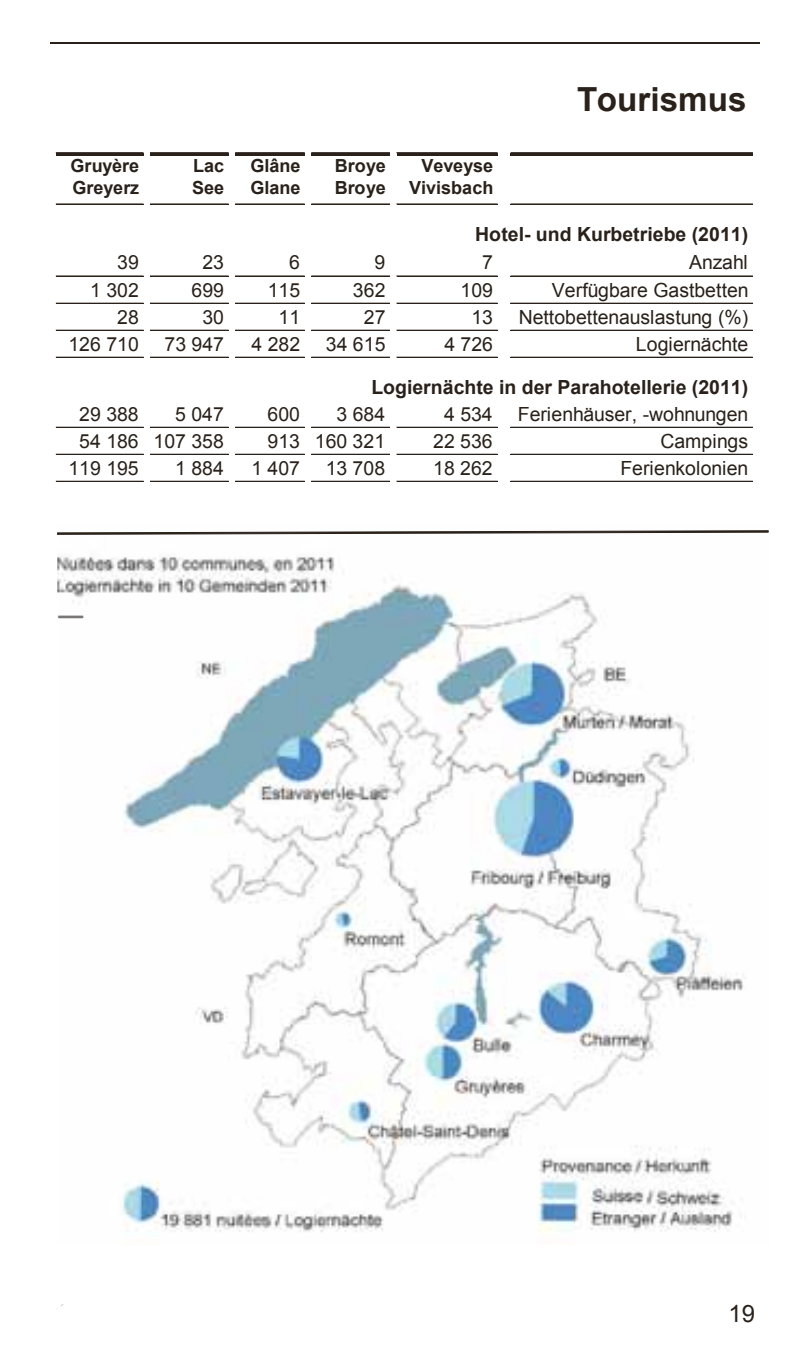
<style>
.page{position:relative;width:808px;height:1361px;background:#fff}
.page>*{position:absolute;margin:0;border:0;box-sizing:border-box;transform-origin:0 0}
.t1{font:700 33.3px "Arial";color:#29211a}
.t2{font:33.3px "Calibri";color:#797774}
.t3{font:24px "Arial";color:#29211a}
.t4{font:19.5px "Arial";color:#29211a}
.t5{font:700 19.5px "Arial";color:#29211a}
.t6{font:700 18px "Arial";color:#29211a}
</style>
<div class="page">
<hr style="left:50px;top:42px;width:710px;height:2px;background:#29211a">
<hr style="left:56px;top:152px;width:87px;height:1px;background:#29211a">
<hr style="left:56px;top:153px;width:87px;height:3px;background:#29211a">
<hr style="left:150px;top:152px;width:79px;height:1px;background:#29211a">
<hr style="left:150px;top:153px;width:79px;height:3px;background:#29211a">
<hr style="left:235px;top:152px;width:70px;height:1px;background:#29211a">
<hr style="left:235px;top:153px;width:70px;height:3px;background:#29211a">
<hr style="left:311px;top:152px;width:79px;height:1px;background:#29211a">
<hr style="left:311px;top:153px;width:79px;height:3px;background:#29211a">
<hr style="left:396px;top:152px;width:102px;height:1px;background:#29211a">
<hr style="left:397px;top:153px;width:101px;height:3px;background:#29211a">
<hr style="left:56px;top:203px;width:87px;height:1px;background:#29211a">
<hr style="left:56px;top:204px;width:87px;height:1px;background:#29211a">
<hr style="left:150px;top:203px;width:79px;height:1px;background:#29211a">
<hr style="left:150px;top:204px;width:79px;height:1px;background:#29211a">
<hr style="left:235px;top:203px;width:70px;height:1px;background:#29211a">
<hr style="left:235px;top:204px;width:70px;height:1px;background:#29211a">
<hr style="left:311px;top:203px;width:79px;height:1px;background:#29211a">
<hr style="left:311px;top:204px;width:79px;height:1px;background:#29211a">
<hr style="left:396px;top:203px;width:102px;height:1px;background:#29211a">
<hr style="left:397px;top:204px;width:101px;height:1px;background:#29211a">
<hr style="left:56px;top:275px;width:87px;height:1px;background:#29211a">
<hr style="left:56px;top:276px;width:87px;height:1px;background:#29211a">
<hr style="left:150px;top:275px;width:79px;height:1px;background:#29211a">
<hr style="left:150px;top:276px;width:79px;height:1px;background:#29211a">
<hr style="left:235px;top:275px;width:70px;height:1px;background:#29211a">
<hr style="left:235px;top:276px;width:70px;height:1px;background:#29211a">
<hr style="left:311px;top:275px;width:79px;height:1px;background:#29211a">
<hr style="left:311px;top:276px;width:79px;height:1px;background:#29211a">
<hr style="left:396px;top:275px;width:102px;height:1px;background:#29211a">
<hr style="left:397px;top:276px;width:101px;height:1px;background:#29211a">
<hr style="left:56px;top:303px;width:87px;height:1px;background:#29211a">
<hr style="left:150px;top:303px;width:79px;height:1px;background:#29211a">
<hr style="left:235px;top:303px;width:70px;height:1px;background:#29211a">
<hr style="left:311px;top:303px;width:79px;height:1px;background:#29211a">
<hr style="left:396px;top:303px;width:102px;height:1px;background:#29211a">
<hr style="left:56px;top:330px;width:87px;height:1px;background:#29211a">
<hr style="left:150px;top:330px;width:79px;height:1px;background:#29211a">
<hr style="left:235px;top:330px;width:70px;height:1px;background:#29211a">
<hr style="left:311px;top:330px;width:79px;height:1px;background:#29211a">
<hr style="left:396px;top:330px;width:102px;height:1px;background:#29211a">
<hr style="left:56px;top:357px;width:87px;height:1px;background:#29211a">
<hr style="left:150px;top:357px;width:79px;height:1px;background:#29211a">
<hr style="left:235px;top:357px;width:70px;height:1px;background:#29211a">
<hr style="left:311px;top:357px;width:79px;height:1px;background:#29211a">
<hr style="left:396px;top:357px;width:102px;height:1px;background:#29211a">
<hr style="left:56px;top:427px;width:87px;height:1px;background:#29211a">
<hr style="left:150px;top:427px;width:79px;height:1px;background:#29211a">
<hr style="left:235px;top:427px;width:70px;height:1px;background:#29211a">
<hr style="left:311px;top:427px;width:79px;height:1px;background:#29211a">
<hr style="left:396px;top:427px;width:102px;height:1px;background:#29211a">
<hr style="left:56px;top:454px;width:87px;height:1px;background:#29211a">
<hr style="left:150px;top:454px;width:79px;height:1px;background:#29211a">
<hr style="left:235px;top:454px;width:70px;height:1px;background:#29211a">
<hr style="left:311px;top:454px;width:79px;height:1px;background:#29211a">
<hr style="left:396px;top:454px;width:102px;height:1px;background:#29211a">
<hr style="left:56px;top:481px;width:87px;height:1px;background:#29211a">
<hr style="left:150px;top:481px;width:79px;height:1px;background:#29211a">
<hr style="left:235px;top:481px;width:70px;height:1px;background:#29211a">
<hr style="left:311px;top:481px;width:79px;height:1px;background:#29211a">
<hr style="left:396px;top:481px;width:102px;height:1px;background:#29211a">
<hr style="left:510px;top:152px;width:243px;height:1px;background:#29211a">
<hr style="left:511px;top:153px;width:242px;height:3px;background:#29211a">
<hr style="left:510px;top:203px;width:243px;height:1px;background:#29211a">
<hr style="left:511px;top:204px;width:242px;height:1px;background:#29211a">
<hr style="left:510px;top:275px;width:243px;height:1px;background:#29211a">
<hr style="left:511px;top:276px;width:242px;height:1px;background:#29211a">
<hr style="left:510px;top:303px;width:243px;height:1px;background:#29211a">
<hr style="left:510px;top:330px;width:243px;height:1px;background:#29211a">
<hr style="left:510px;top:357px;width:243px;height:1px;background:#29211a">
<hr style="left:510px;top:427px;width:243px;height:1px;background:#29211a">
<hr style="left:510px;top:454px;width:243px;height:1px;background:#29211a">
<hr style="left:510px;top:481px;width:243px;height:1px;background:#29211a">
<img style="left:57px;top:530px;width:712px;height:702px">
<svg style="left:57px;top:531px;width:711px;height:3px;background:#655f5a"></svg>
<h1 class="t1" style="left:577px;top:77px;width:171px">Tourismus</h1>
<p class="t6" style="left:71px;top:154px;width:70px">Gruyère</p>
<p class="t6" style="left:193px;top:154px;width:33px">Lac</p>
<p class="t6" style="left:250px;top:154px;width:52px">Glâne</p>
<p class="t6" style="left:335px;top:154px;width:52px">Broye</p>
<p class="t6" style="left:421px;top:154px;width:73px">Veveyse</p>
<p class="t6" style="left:72px;top:176px;width:68px">Greyerz</p>
<p class="t6" style="left:192px;top:176px;width:33px">See</p>
<p class="t6" style="left:250px;top:176px;width:52px">Glane</p>
<p class="t6" style="left:335px;top:176px;width:52px">Broye</p>
<p class="t6" style="left:409px;top:176px;width:86px">Vivisbach</p>
<p class="t5" style="left:475px;top:222px;width:274px">Hotel- und Kurbetriebe (2011)</p>
<p class="t4" style="left:117px;top:250px;width:23px">39</p>
<p class="t4" style="left:202px;top:250px;width:23px">23</p>
<p class="t4" style="left:289px;top:250px;width:12px">6</p>
<p class="t4" style="left:375px;top:250px;width:12px">9</p>
<p class="t4" style="left:482px;top:250px;width:12px">7</p>
<p class="t4" style="left:689px;top:250px;width:60px">Anzahl</p>
<p class="t4" style="left:90px;top:277px;width:50px">1 302</p>
<p class="t4" style="left:192px;top:277px;width:34px">699</p>
<p class="t4" style="left:268px;top:277px;width:34px">115</p>
<p class="t4" style="left:353px;top:277px;width:34px">362</p>
<p class="t4" style="left:461px;top:277px;width:34px">109</p>
<p class="t4" style="left:552px;top:277px;width:198px">Verfügbare Gastbetten</p>
<p class="t4" style="left:117px;top:304px;width:23px">28</p>
<p class="t4" style="left:202px;top:304px;width:23px">30</p>
<p class="t4" style="left:278px;top:304px;width:23px">11</p>
<p class="t4" style="left:364px;top:304px;width:23px">27</p>
<p class="t4" style="left:471px;top:304px;width:23px">13</p>
<p class="t4" style="left:519px;top:304px;width:231px">Nettobettenauslastung (%)</p>
<p class="t4" style="left:68px;top:331px;width:72px">126 710</p>
<p class="t4" style="left:165px;top:331px;width:61px">73 947</p>
<p class="t4" style="left:252px;top:331px;width:50px">4 282</p>
<p class="t4" style="left:326px;top:331px;width:61px">34 615</p>
<p class="t4" style="left:444px;top:331px;width:50px">4 726</p>
<p class="t4" style="left:636px;top:331px;width:114px">Logiernächte</p>
<p class="t5" style="left:371px;top:374px;width:378px">Logiernächte in der Parahotellerie (2011)</p>
<p class="t4" style="left:79px;top:401px;width:61px">29 388</p>
<p class="t4" style="left:175px;top:401px;width:50px">5 047</p>
<p class="t4" style="left:268px;top:401px;width:34px">600</p>
<p class="t4" style="left:337px;top:401px;width:50px">3 684</p>
<p class="t4" style="left:444px;top:401px;width:50px">4 534</p>
<p class="t4" style="left:518px;top:401px;width:232px">Ferienhäuser, -wohnungen</p>
<p class="t4" style="left:79px;top:428px;width:146px">54 186 107 358</p>
<p class="t4" style="left:268px;top:428px;width:119px">913 160 321</p>
<p class="t4" style="left:433px;top:428px;width:61px">22 536</p>
<p class="t4" style="left:660px;top:428px;width:89px">Campings</p>
<p class="t4" style="left:68px;top:455px;width:72px">119 195</p>
<p class="t4" style="left:175px;top:455px;width:50px">1 884</p>
<p class="t4" style="left:251px;top:455px;width:50px">1 407</p>
<p class="t4" style="left:326px;top:455px;width:61px">13 708</p>
<p class="t4" style="left:433px;top:455px;width:61px">18 262</p>
<p class="t4" style="left:620px;top:455px;width:130px">Ferienkolonien</p>
<h1 class="t2" style="left:56px;top:594px;width:32px">—</h1>
<p class="t3" style="left:728px;top:1297px;width:28px">19</p>
</div>
